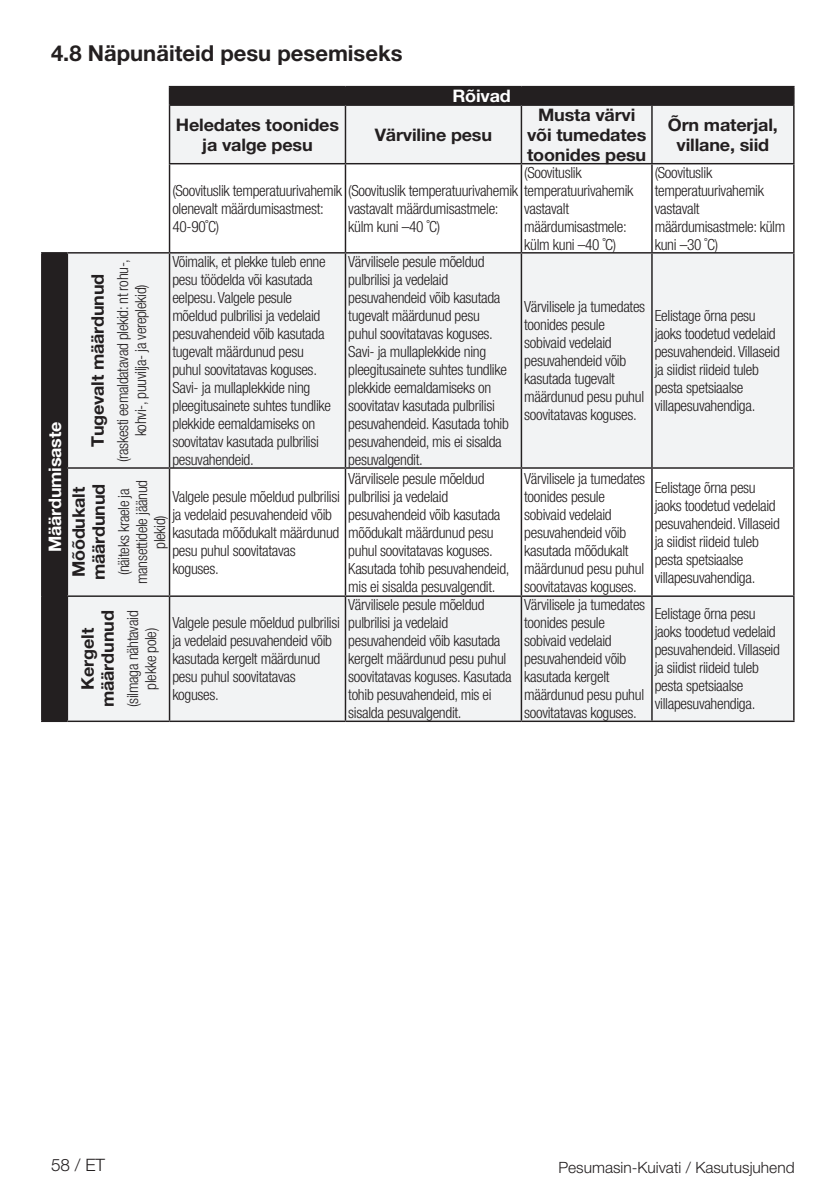
<style>
.page{position:relative;width:840px;height:1191px;background:#fff}
.page>*{position:absolute;margin:0;border:0;box-sizing:border-box;transform-origin:0 0}
.Konu_Baslik_ic{font:700 22px "Helvetica Neue LT Pro";color:#231f20}
.TeknikTablo{font:700 17.2px/20px "Helvetica Neue LT Pro";letter-spacing:-.01em;color:#231f20;text-align:center;scale:1.04 1}
.TeknikTablo-2{font:700 17.2px "Helvetica Neue LT Pro";letter-spacing:-.01em;color:#fff;scale:1.04 1}
.t1{font:300 17.2px "Helvetica Neue LT Pro";color:#231f20}
.t2{font:300 15.6px "Helvetica Neue LT Pro";color:#231f20}
.TeknikTablo-3{font:300 condensed 15.4px/18px "Helvetica Neue LT Pro";letter-spacing:-.02em;color:#231f20}
</style>
<div class="page">
<svg style="left:43px;top:87px;width:749px;height:633px;fill:#231f20"></svg>
<svg style="left:67px;top:105px;width:725px;height:615px;fill:#f2f3f4"></svg>
<svg style="left:792px;top:87px;width:2px;height:17px"></svg>
<hr style="left:41px;top:720px;width:26px;height:2px;background:#231f20">
<svg style="left:169px;top:87px;width:1px;height:17px"></svg>
<hr style="left:169px;top:86px;width:176px;height:1px;background:#231f20">
<hr style="left:345px;top:86px;width:176px;height:1px;background:#231f20">
<hr style="left:521px;top:86px;width:130px;height:1px;background:#231f20">
<hr style="left:651px;top:86px;width:143px;height:1px;background:#231f20">
<hr style="left:169px;top:106px;width:1px;height:57px;background:#231f20">
<hr style="left:169px;top:104px;width:176px;height:2px;background:#231f20">
<hr style="left:344px;top:106px;width:2px;height:57px;background:#231f20">
<hr style="left:345px;top:104px;width:176px;height:2px;background:#231f20">
<hr style="left:520px;top:106px;width:2px;height:57px;background:#231f20">
<hr style="left:521px;top:104px;width:130px;height:2px;background:#231f20">
<hr style="left:651px;top:106px;width:1px;height:57px;background:#231f20">
<hr style="left:792px;top:106px;width:2px;height:57px;background:#231f20">
<hr style="left:651px;top:104px;width:143px;height:2px;background:#231f20">
<hr style="left:169px;top:164px;width:1px;height:88px;background:#231f20">
<hr style="left:169px;top:163px;width:176px;height:1px;background:#231f20">
<hr style="left:344px;top:164px;width:2px;height:88px;background:#231f20">
<hr style="left:345px;top:163px;width:176px;height:1px;background:#231f20">
<hr style="left:520px;top:164px;width:2px;height:88px;background:#231f20">
<hr style="left:521px;top:163px;width:130px;height:1px;background:#231f20">
<hr style="left:651px;top:164px;width:1px;height:88px;background:#231f20">
<hr style="left:792px;top:164px;width:2px;height:88px;background:#231f20">
<hr style="left:651px;top:163px;width:143px;height:1px;background:#231f20">
<hr style="left:41px;top:253px;width:2px;height:215px;background:#231f20">
<hr style="left:41px;top:468px;width:2px;height:128px;background:#231f20">
<hr style="left:41px;top:596px;width:2px;height:124px;background:#231f20">
<svg style="left:41px;top:252px;width:26px;height:1px"></svg>
<hr style="left:67px;top:253px;width:1px;height:214px;background:#231f20">
<hr style="left:67px;top:252px;width:102px;height:1px;background:#231f20">
<hr style="left:169px;top:253px;width:1px;height:214px;background:#231f20">
<hr style="left:169px;top:252px;width:176px;height:1px;background:#231f20">
<hr style="left:344px;top:253px;width:2px;height:214px;background:#231f20">
<hr style="left:345px;top:252px;width:176px;height:1px;background:#231f20">
<hr style="left:520px;top:253px;width:2px;height:214px;background:#231f20">
<hr style="left:521px;top:252px;width:130px;height:1px;background:#231f20">
<hr style="left:651px;top:253px;width:1px;height:214px;background:#231f20">
<hr style="left:792px;top:253px;width:2px;height:214px;background:#231f20">
<hr style="left:651px;top:252px;width:143px;height:1px;background:#231f20">
<hr style="left:67px;top:469px;width:1px;height:126px;background:#231f20">
<hr style="left:67px;top:467px;width:102px;height:2px;background:#231f20">
<hr style="left:169px;top:469px;width:1px;height:126px;background:#231f20">
<hr style="left:169px;top:467px;width:176px;height:2px;background:#231f20">
<hr style="left:344px;top:469px;width:2px;height:126px;background:#231f20">
<hr style="left:345px;top:467px;width:176px;height:2px;background:#231f20">
<hr style="left:520px;top:469px;width:2px;height:126px;background:#231f20">
<hr style="left:521px;top:467px;width:130px;height:2px;background:#231f20">
<hr style="left:651px;top:469px;width:1px;height:126px;background:#231f20">
<hr style="left:792px;top:469px;width:2px;height:126px;background:#231f20">
<hr style="left:651px;top:467px;width:143px;height:2px;background:#231f20">
<hr style="left:67px;top:597px;width:1px;height:123px;background:#231f20">
<hr style="left:67px;top:595px;width:102px;height:2px;background:#231f20">
<hr style="left:67px;top:720px;width:102px;height:2px;background:#231f20">
<hr style="left:169px;top:597px;width:1px;height:123px;background:#231f20">
<hr style="left:169px;top:595px;width:176px;height:2px;background:#231f20">
<hr style="left:169px;top:720px;width:176px;height:2px;background:#231f20">
<hr style="left:344px;top:597px;width:2px;height:123px;background:#231f20">
<hr style="left:345px;top:595px;width:176px;height:2px;background:#231f20">
<hr style="left:345px;top:720px;width:176px;height:2px;background:#231f20">
<hr style="left:520px;top:597px;width:2px;height:123px;background:#231f20">
<hr style="left:521px;top:595px;width:130px;height:2px;background:#231f20">
<hr style="left:521px;top:720px;width:130px;height:2px;background:#231f20">
<hr style="left:651px;top:597px;width:1px;height:123px;background:#231f20">
<hr style="left:792px;top:597px;width:2px;height:123px;background:#231f20">
<hr style="left:651px;top:595px;width:143px;height:2px;background:#231f20">
<hr style="left:651px;top:720px;width:143px;height:2px;background:#231f20">
<p class="Konu_Baslik_ic" style="left:51px;top:40px;width:353px">4.8 Näpunäiteid pesu pesemiseks</p>
<p class="TeknikTablo-2" style="left:452px;top:86px;width:58px">Rõivad</p>
<p class="TeknikTablo-2" style="left:44px;top:552px;width:127px;rotate:-90deg">Määrdumisaste</p>
<p class="TeknikTablo" style="left:87px;top:447px;width:168px;rotate:-90deg">Tugevalt määrdunud</p>
<p class="TeknikTablo" style="left:526px;top:104px;width:116px">Musta värvi või tumedates toonides pesu</p>
<p class="TeknikTablo" style="left:667px;top:114px;width:107px">Õrn materjal, villane, siid</p>
<p class="TeknikTablo-3" style="left:172px;top:181px;width:462px">(Soovituslik temperatuurivahemik (Soovituslik temperatuurivahemik temperatuurivahemik olenevalt määrdumisastmest:<br>40-90˚C)</p>
<p class="TeknikTablo" style="left:176px;top:114px;width:158px">Heledates toonides ja valge pesu</p>
<p class="TeknikTablo" style="left:374px;top:124px;width:114px">Värviline pesu</p>
<p class="TeknikTablo-3" style="left:524px;top:163px;width:59px">(Soovituslik</p>
<p class="TeknikTablo-3" style="left:524px;top:199px;width:104px">vastavalt määrdumisastmele: külm kuni –40 ˚C)</p>
<p class="TeknikTablo-3" style="left:654px;top:163px;width:132px">(Soovituslik temperatuurivahemik vastavalt määrdumisastmele: külm kuni –30 ˚C)</p>
<p class="TeknikTablo-3" style="left:348px;top:199px;width:152px">vastavalt määrdumisastmele: külm kuni –40 ˚C)</p>
<p class="TeknikTablo-3" style="left:113px;top:462px;width:205px;text-align:center;rotate:-90deg">(raskesti eemaldatavad plekid: nt rohu-, kohvi-, puuvilja- ja vereplekid)</p>
<p class="TeknikTablo-3" style="left:172px;top:252px;width:160px">Võimalik, et plekke tuleb enne pesu töödelda või kasutada eelpesu. Valgele pesule mõeldud pulbrilisi ja vedelaid pesuvahendeid võib kasutada tugevalt määrdunud pesu puhul soovitatavas koguses.<br>Savi- ja mullaplekkide ning pleegitusainete suhtes tundlike plekkide eemaldamiseks on soovitatav kasutada pulbrilisi pesuvahendeid.</p>
<p class="TeknikTablo-3" style="left:348px;top:252px;width:162px">Värvilisele pesule mõeldud pulbrilisi ja vedelaid pesuvahendeid võib kasutada tugevalt määrdunud pesu puhul soovitatavas koguses.<br>Savi- ja mullaplekkide ning pleegitusainete suhtes tundlike plekkide eemaldamiseks on soovitatav kasutada pulbrilisi pesuvahendeid. Kasutada tohib pesuvahendeid, mis ei sisalda pesuvalgendit.</p>
<p class="TeknikTablo-3" style="left:524px;top:297px;width:122px">Värvilisele ja tumedates toonides pesule sobivaid vedelaid pesuvahendeid võib kasutada tugevalt määrdunud pesu puhul soovitatavas koguses.</p>
<p class="TeknikTablo-3" style="left:654px;top:306px;width:127px">Eelistage õrna pesu jaoks toodetud vedelaid pesuvahendeid. Villaseid ja siidist riideid tuleb pesta spetsiaalse villapesuvahendiga.</p>
<p class="TeknikTablo" style="left:68px;top:580px;width:94px;text-align:left;rotate:-90deg">Mõõdukalt määrdunud</p>
<p class="TeknikTablo-3" style="left:114px;top:584px;width:105px;text-align:center;rotate:-90deg">(näiteks kraele ja mansettidele jäänud plekid)</p>
<p class="TeknikTablo-3" style="left:172px;top:487px;width:169px">Valgele pesule mõeldud pulbrilisi ja vedelaid pesuvahendeid võib kasutada mõõdukalt määrdunud pesu puhul soovitatavas koguses.</p>
<p class="TeknikTablo" style="left:77px;top:707px;width:94px;rotate:-90deg">Kergelt määrdunud</p>
<p class="TeknikTablo-3" style="left:123px;top:707px;width:98px;text-align:center;rotate:-90deg">(silmaga nähtavaid plekke pole)</p>
<p class="TeknikTablo-3" style="left:172px;top:614px;width:169px">Valgele pesule mõeldud pulbrilisi ja vedelaid pesuvahendeid võib kasutada kergelt määrdunud pesu puhul soovitatavas koguses.</p>
<p class="TeknikTablo-3" style="left:348px;top:469px;width:163px">Värvilisele pesule mõeldud pulbrilisi ja vedelaid pesuvahendeid võib kasutada mõõdukalt määrdunud pesu puhul soovitatavas koguses.<br>Kasutada tohib pesuvahendeid, mis ei sisalda pesuvalgendit.</p>
<p class="TeknikTablo-3" style="left:524px;top:469px;width:122px">Värvilisele ja tumedates toonides pesule sobivaid vedelaid pesuvahendeid võib kasutada mõõdukalt määrdunud pesu puhul soovitatavas koguses.</p>
<p class="TeknikTablo-3" style="left:654px;top:478px;width:127px">Eelistage õrna pesu jaoks toodetud vedelaid pesuvahendeid. Villaseid ja siidist riideid tuleb pesta spetsiaalse villapesuvahendiga.</p>
<p class="TeknikTablo-3" style="left:348px;top:596px;width:165px">Värvilisele pesule mõeldud pulbrilisi ja vedelaid pesuvahendeid võib kasutada kergelt määrdunud pesu puhul soovitatavas koguses. Kasutada tohib pesuvahendeid, mis ei sisalda pesuvalgendit.</p>
<p class="TeknikTablo-3" style="left:524px;top:596px;width:122px">Värvilisele ja tumedates toonides pesule sobivaid vedelaid pesuvahendeid võib kasutada kergelt määrdunud pesu puhul soovitatavas koguses.</p>
<p class="TeknikTablo-3" style="left:654px;top:605px;width:127px">Eelistage õrna pesu jaoks toodetud vedelaid pesuvahendeid. Villaseid ja siidist riideid tuleb pesta spetsiaalse villapesuvahendiga.</p>
<p class="t1" style="left:51px;top:1154px;width:55px">58 / ET</p>
<p class="t2" style="left:558px;top:1158px;width:237px">Pesumasin-Kuivati / Kasutusjuhend</p>
</div>
